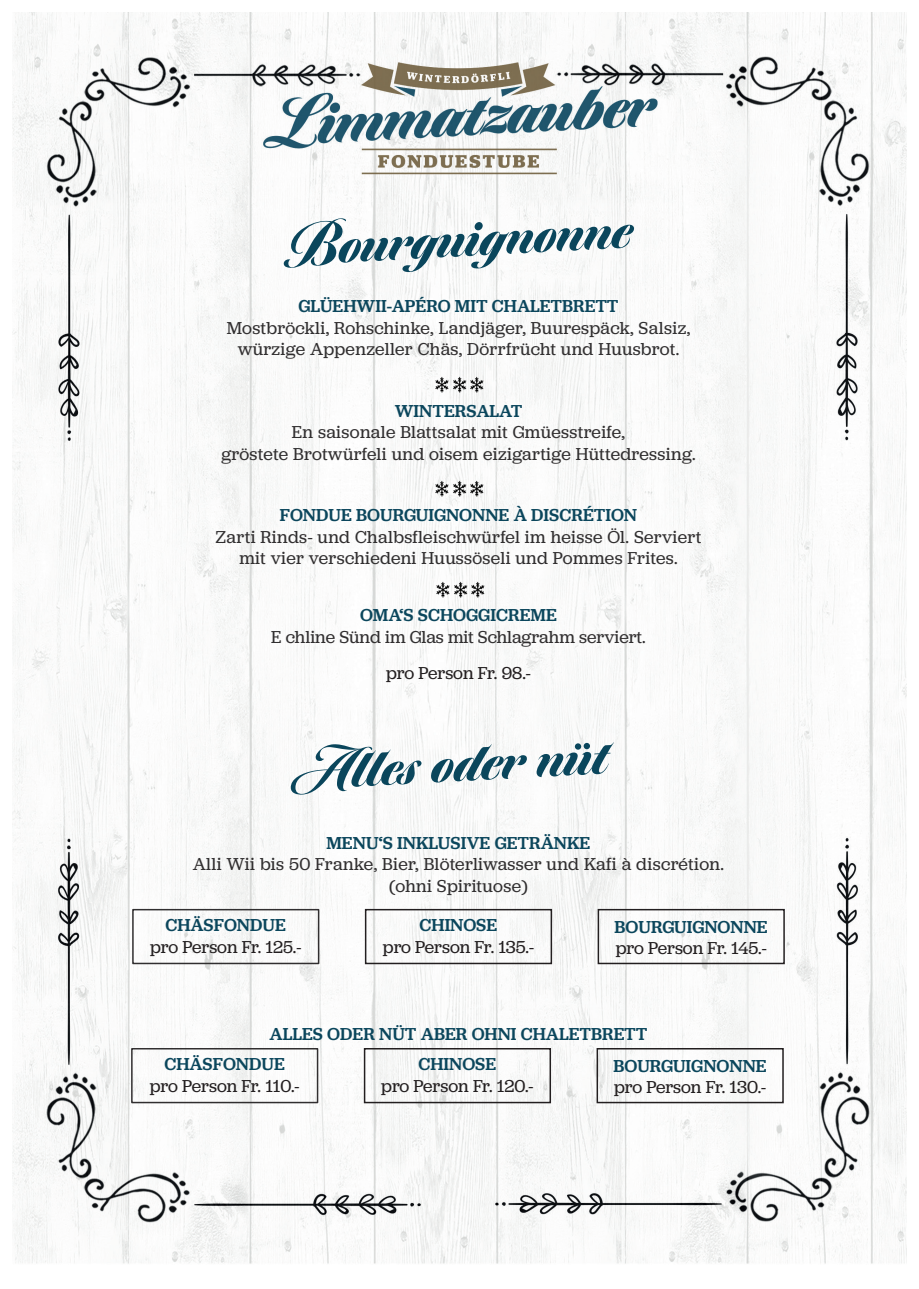
<style>
.page{position:relative;width:919px;height:1289px;background:#fff}
.page>*{position:absolute;margin:0;border:0;box-sizing:border-box;transform-origin:0 0}
.t1{font:900 60px "Tangier";color:#0a465c}
.t2{font:18px/21.6px "Jubilat";letter-spacing:.015em;color:#312f30;text-align:center}
.t3{font:500 18px "Jubilat";color:#0b465c}
.t4{font:18px "Jubilat";letter-spacing:-.005em;color:#231f20}
</style>
<div class="page">
<img style="left:13px;top:13px;width:893px;height:1251px">
<img style="left:432px;top:478px;width:52px;height:21px">
<img style="left:433px;top:579px;width:52px;height:21px">
<img style="left:433px;top:374px;width:52px;height:21px">
<div style="left:132px;top:908px;width:187px;height:56px;border:2px solid #312f30"></div>
<div style="left:365px;top:908px;width:187px;height:56px;border:2px solid #231f20"></div>
<div style="left:131px;top:1047px;width:187px;height:56px;border:2px solid #312f30"></div>
<div style="left:364px;top:1047px;width:187px;height:56px;border:2px solid #231f20"></div>
<div style="left:596px;top:1047px;width:187px;height:56px;border:2px solid #231f20"></div>
<div style="left:597px;top:908px;width:187px;height:56px;border:2px solid #231f20"></div>
<h1 class="t1" style="left:281px;top:212px;width:351px;rotate:-3deg">Bourguignonne</h1>
<p class="t3" style="left:298px;top:294px;width:321px">GLÜEHWII-APÉRO MIT CHALETBRETT</p>
<p class="t2" style="left:227px;top:316px;width:465px">Mostbröckli, Rohschinke, Landjäger, Buurespäck, Salsiz, würzige Appenzeller Chäs, Dörrfrücht und Huusbrot.</p>
<p class="t3" style="left:394px;top:399px;width:129px">WINTERSALAT</p>
<p class="t2" style="left:221px;top:421px;width:475px">En saisonale Blattsalat mit Gmüesstreife,<br>gröstete Brotwürfeli und oisem eizigartige Hüttedressing.</p>
<p class="t3" style="left:280px;top:503px;width:359px">FONDUE BOURGUIGNONNE À DISCRÉTION</p>
<p class="t2" style="left:215px;top:525px;width:487px">Zarti Rinds- und Chalbsfleischwürfel im heisse Öl. Serviert mit vier verschiedeni Huussöseli und Pommes Frites.</p>
<p class="t3" style="left:360px;top:603px;width:198px">OMA‘S SCHOGGICREME</p>
<p class="t2" style="left:271px;top:625px;width:376px">E chline Sünd im Glas mit Schlagrahm serviert.</p>
<p class="t4" style="left:386px;top:662px;width:146px">pro Person Fr. 98.-</p>
<h1 class="t1" style="left:287px;top:736px;width:321px;rotate:-3deg">Alles oder nüt</h1>
<p class="t3" style="left:326px;top:831px;width:265px">MENU‘S INKLUSIVE GETRÄNKE</p>
<p class="t2" style="left:193px;top:853px;width:532px">Alli Wii bis 50 Franke, Bier, Blöterliwasser und Kafi à discrétion. (ohni Spirituose)</p>
<p class="t3" style="left:165px;top:913px;width:122px">CHÄSFONDUE</p>
<p class="t4" style="left:150px;top:935px;width:153px">pro Person Fr. 125.-</p>
<p class="t3" style="left:419px;top:913px;width:79px">CHINOSE</p>
<p class="t4" style="left:383px;top:935px;width:153px">pro Person Fr. 135.-</p>
<p class="t3" style="left:614px;top:914px;width:155px">BOURGUIGNONNE</p>
<p class="t4" style="left:615px;top:936px;width:152px">pro Person Fr. 145.-</p>
<p class="t3" style="left:269px;top:1021px;width:379px">ALLES ODER NÜT ABER OHNI CHALETBRETT</p>
<p class="t3" style="left:164px;top:1052px;width:122px">CHÄSFONDUE</p>
<p class="t4" style="left:150px;top:1074px;width:151px">pro Person Fr. 110.-</p>
<p class="t3" style="left:418px;top:1052px;width:79px">CHINOSE</p>
<p class="t4" style="left:381px;top:1074px;width:154px">pro Person Fr. 120.-</p>
<p class="t3" style="left:613px;top:1053px;width:155px">BOURGUIGNONNE</p>
<p class="t4" style="left:614px;top:1075px;width:154px">pro Person Fr. 130.-</p>
</div>
